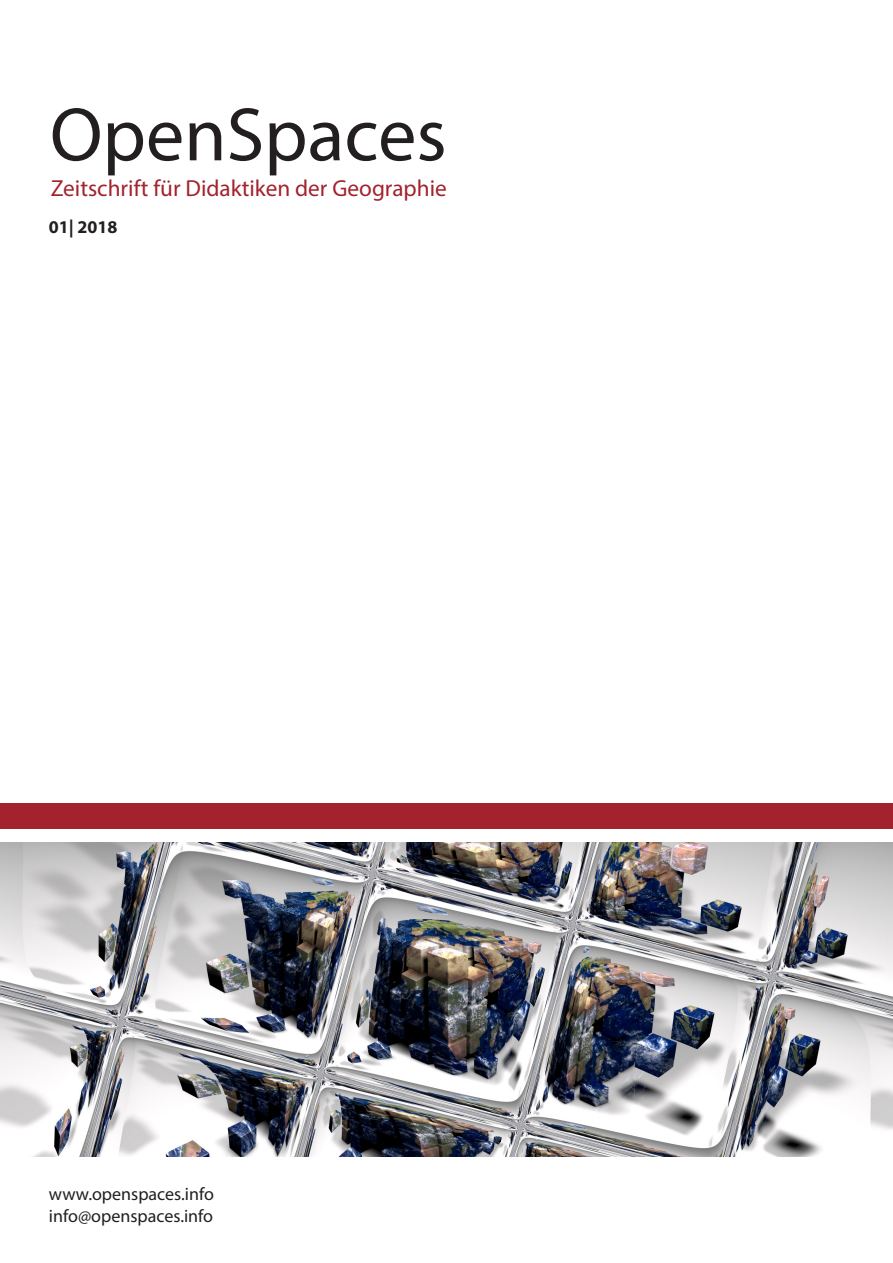
<style>
.page{position:relative;width:893px;height:1263px;background:#fff}
.page>*{position:absolute;margin:0;border:0;box-sizing:border-box;transform-origin:0 0}
.Heading_1{font:76.35px "Myriad Pro";color:#231f20}
.t1{font:23.25px "Myriad Pro";color:#a2232d}
.t2{font:18px "Myriad Pro";color:#231f20}
.t3{font:700 18px "Myriad Pro";color:#231f20}
</style>
<div class="page">
<img style="left:0;top:842px;width:893px;height:315px">
<div style="left:0;top:804px;width:893px;height:25px;background:#a2232d"></div>
<p class="Heading_1" style="left:50px;top:88px;width:398px">OpenSpaces</p>
<p class="t1" style="left:51px;top:174px;width:398px">Zeitschrift für Didaktiken der Geographie</p>
<p class="t3" style="left:49px;top:215px;width:70px">01| 2018</p>
<p class="t2" style="left:49px;top:1183px;width:167px">www.openspaces.info</p>
<p class="t2" style="left:49px;top:1204px;width:166px">info@openspaces.info</p>
</div>
